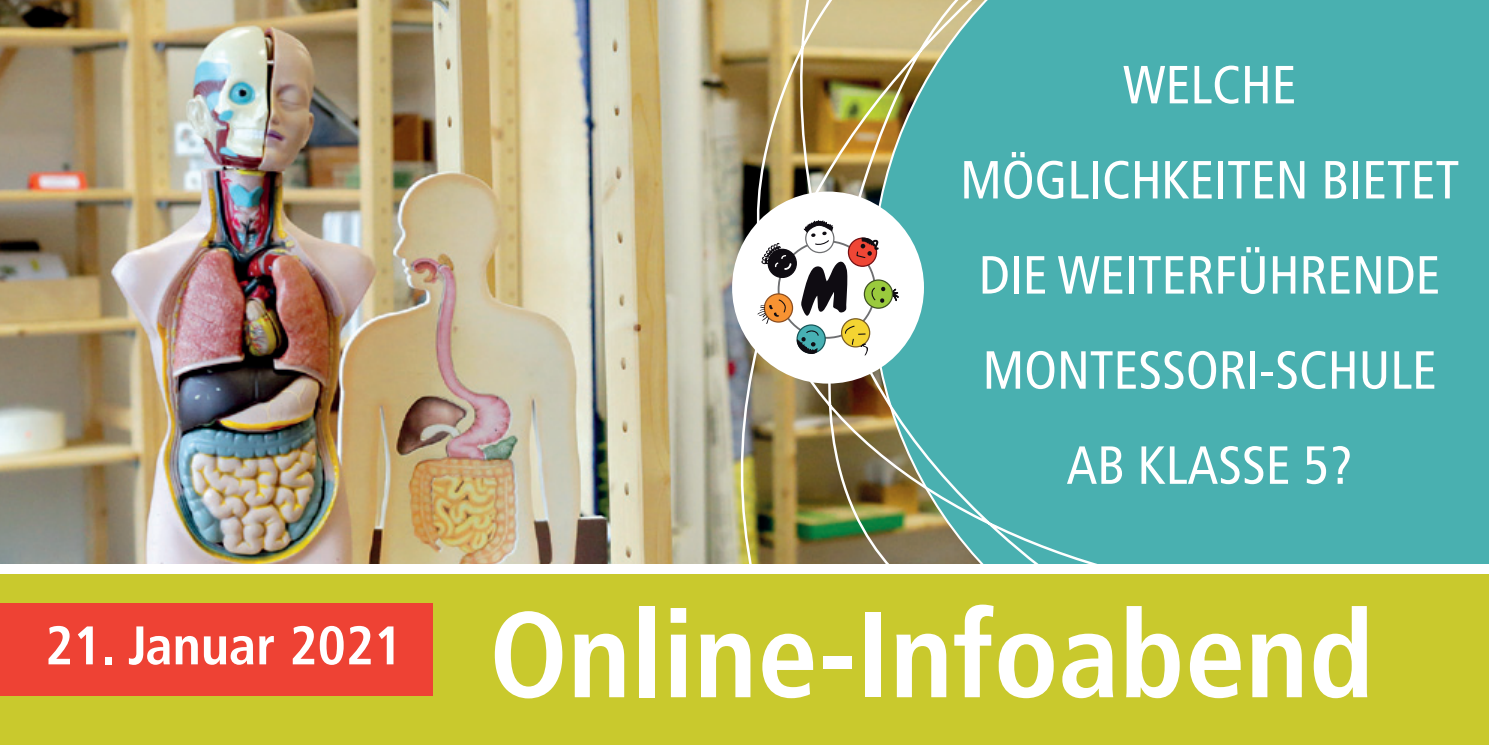
<style>
.page{position:relative;width:1489px;height:745px;background:#fff}
.page>*{position:absolute;margin:0;border:0;box-sizing:border-box;transform-origin:0 0}
.t1{font:700 condensed 121.5px "Frutiger LT Std";color:#fff}
.t2{font:700 condensed 54.25px "Frutiger LT Std";color:#fff}
.t3{font:condensed 53.5px/95px "Frutiger LT Std";color:#fff;text-align:center}
</style>
<div class="page">
<img style="left:0;top:0;width:718px;height:563px">
<svg style="left:718px;top:0;width:770px;height:563px;background:#5aa99f"></svg>
<div style="left:0;top:574px;width:1488px;height:170px;background:#c9c92d"></div>
<div style="left:0;top:602px;width:432px;height:92px;background:#ee4234"></div>
<div style="left:732px;top:191px;width:191px;height:192px;background:#fff;border-radius:50%"></div>
<svg style="left:848px;top:238px;width:28px;height:28px"></svg>
<div style="left:847px;top:237px;width:30px;height:30px;border:1px solid #750f12;border-radius:50%"></div>
<svg style="left:864px;top:280px;width:28px;height:28px"></svg>
<div style="left:863px;top:279px;width:30px;height:29px;border:1px solid #3e5022;border-radius:50%"></div>
<svg style="left:797px;top:325px;width:28px;height:28px"></svg>
<div style="left:796px;top:324px;width:29px;height:29px;border:1px solid #165659;border-radius:50%"></div>
<div style="left:764px;top:294px;width:28px;height:28px;background:#f79332;border-radius:50%"></div>
<div style="left:763px;top:293px;width:30px;height:29px;border:1px solid #8b4d1f;border-radius:50%"></div>
<div style="left:768px;top:249px;width:28px;height:28px;background:#0f0c12;border-radius:50%"></div>
<div style="left:767px;top:248px;width:30px;height:30px;border:1px solid #0f0c12;border-radius:50%"></div>
<div style="left:805px;top:224px;width:29px;height:29px;border:1px solid #6e6f71;border-radius:50%"></div>
<div style="left:841px;top:318px;width:28px;height:28px;background:#f4d432;border-radius:50%"></div>
<div style="left:841px;top:318px;width:29px;height:29px;border:1px solid #795c24;border-radius:50%"></div>
<svg style="left:869px;top:286px;width:30px;height:16px"></svg>
<svg style="left:844px;top:325px;width:10px;height:9px"></svg>
<svg style="left:851px;top:333px;width:18px;height:22px"></svg>
<svg style="left:757px;top:299px;width:29px;height:25px"></svg>
<svg style="left:761px;top:243px;width:30px;height:27px"></svg>
<svg style="left:803px;top:220px;width:30px;height:26px"></svg>
<svg style="left:796px;top:329px;width:22px;height:25px"></svg>
<svg style="left:856px;top:238px;width:23px;height:20px"></svg>
<svg style="left:801px;top:261px;width:46px;height:54px"></svg>
<p class="t2" style="left:45px;top:613px;width:358px">21. Januar 2021</p>
<p class="t3" style="left:1122px;top:38px;width:175px">WELCHE</p>
<p class="t3" style="left:960px;top:133px;width:500px">MÖGLICHKEITEN BIETET<br>DIE WEITERFÜHRENDE<br>MONTESSORI-SCHULE</p>
<p class="t3" style="left:1066px;top:418px;width:288px">AB KLASSE 5?</p>
<p class="t1" style="left:489px;top:582px;width:886px">Online-Infoabend</p>
</div>
